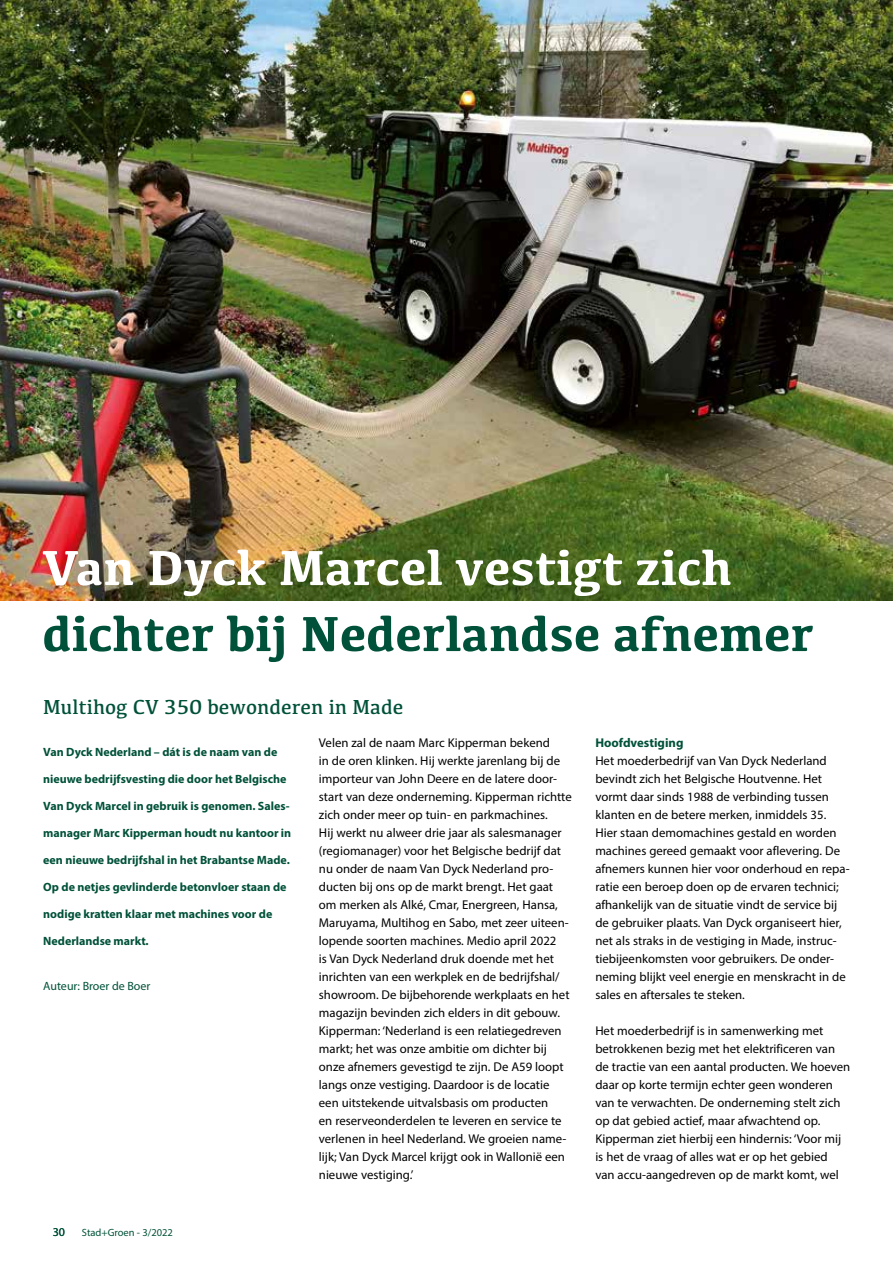
<style>
.page{position:relative;width:893px;height:1263px;background:#fff}
.page>*{position:absolute;margin:0;border:0;box-sizing:border-box;transform-origin:0 0}
.t1{font:700 51px "Kefa";color:#005139}
.t2{font:700 51px "Kefa";color:#fff}
.t3{font:21px "Kefa";color:#005139}
.t4{font:12.75px/18px "Myriad Pro";color:#000}
.t5{font:700 12.75px "Myriad Pro";color:#005139}
.t6{font:700 12px "Myriad Pro";color:#005139}
.t7{font:12px "Myriad Pro";color:#005139}
.t8{font:10.5px "Myriad Pro";color:#005139}
</style>
<div class="page">
<img style="left:0;top:0;width:893px;height:600px">
<h1 class="t2" style="left:43px;top:534px;width:691px">Van Dyck Marcel vestigt zich</h1>
<h1 class="t1" style="left:43px;top:600px;width:773px">dichter bij Nederlandse afnemer</h1>
<h2 class="t3" style="left:43px;top:694px;width:361px">Multihog CV 350 bewonderen in Made</h2>
<p class="t6" style="left:43px;top:744px;width:236px">Van Dyck Nederland – dát is de naam van de</p>
<p class="t6" style="left:43px;top:771px;width:245px">nieuwe bedrijfsvesting die door het Belgische</p>
<p class="t6" style="left:43px;top:798px;width:248px">Van Dyck Marcel in gebruik is genomen. Sales-</p>
<p class="t6" style="left:43px;top:825px;width:250px">manager Marc Kipperman houdt nu kantoor in</p>
<p class="t6" style="left:43px;top:852px;width:248px">een nieuwe bedrijfshal in het Brabantse Made.</p>
<p class="t6" style="left:43px;top:879px;width:245px">Op de netjes gevlinderde betonvloer staan de</p>
<p class="t6" style="left:43px;top:906px;width:231px">nodige kratten klaar met machines voor de</p>
<p class="t6" style="left:43px;top:933px;width:107px">Nederlandse markt.</p>
<p class="t7" style="left:43px;top:979px;width:109px">Auteur: Broer de Boer</p>
<p class="t7" style="left:53px;top:1224px;width:14px">30</p>
<p class="t8" style="left:82px;top:1226px;width:93px">Stad+Groen - 3/2022</p>
<p class="t4" style="left:319px;top:734px;width:254px">Velen zal de naam Marc Kipperman bekend<br>in de oren klinken. Hij werkte jarenlang bij de importeur van John Deere en de latere door&shy;start van deze onderneming. Kipperman richtte zich onder meer op tuin- en parkmachines.<br>Hij werkt nu alweer drie jaar als salesmanager (regiomanager) voor het Belgische bedrijf dat nu onder de naam Van Dyck Nederland pro&shy;ducten bij ons op de markt brengt. Het gaat om merken als Alké, Cmar, Energreen, Hansa, Maruyama, Multihog en Sabo, met zeer uiteen&shy;lopende soorten machines. Medio april 2022<br>is Van Dyck Nederland druk doende met het inrichten van een werkplek en de bedrijfshal/ showroom. De bijbehorende werkplaats en het magazijn bevinden zich elders in dit gebouw.<br>Kipperman: ‘Nederland is een relatiegedreven markt; het was onze ambitie om dichter bij onze afnemers gevestigd te zijn. De A59 loopt langs onze vestiging. Daardoor is de locatie een uitstekende uitvalsbasis om producten<br>en reserveonderdelen te leveren en service te verlenen in heel Nederland. We groeien name&shy;lijk; Van Dyck Marcel krijgt ook in Wallonië een nieuwe vestiging.’</p>
<p class="t5" style="left:595px;top:734px;width:90px">Hoofdvestiging</p>
<p class="t4" style="left:595px;top:752px;width:256px">Het moederbedrijf van Van Dyck Nederland bevindt zich het Belgische Houtvenne. Het vormt daar sinds 1988 de verbinding tussen klanten en de betere merken, inmiddels 35.<br>Hier staan demomachines gestald en worden machines gereed gemaakt voor aflevering. De afnemers kunnen hier voor onderhoud en repa&shy;ratie een beroep doen op de ervaren technici; afhankelijk van de situatie vindt de service bij de gebruiker plaats. Van Dyck organiseert hier, net als straks in de vestiging in Made, instruc&shy;tiebijeenkomsten voor gebruikers. De onder&shy;neming blijkt veel energie en menskracht in de sales en aftersales te steken.</p>
<p class="t4" style="left:595px;top:1022px;width:257px">Het moederbedrijf is in samenwerking met betrokkenen bezig met het elektrificeren van de tractie van een aantal producten. We hoeven daar op korte termijn echter geen wonderen van te verwachten. De onderneming stelt zich op dat gebied actief, maar afwachtend op.<br>Kipperman ziet hierbij een hindernis: ‘Voor mij is het de vraag of alles wat er op het gebied<br>van accu-aangedreven op de markt komt, wel</p>
</div>
